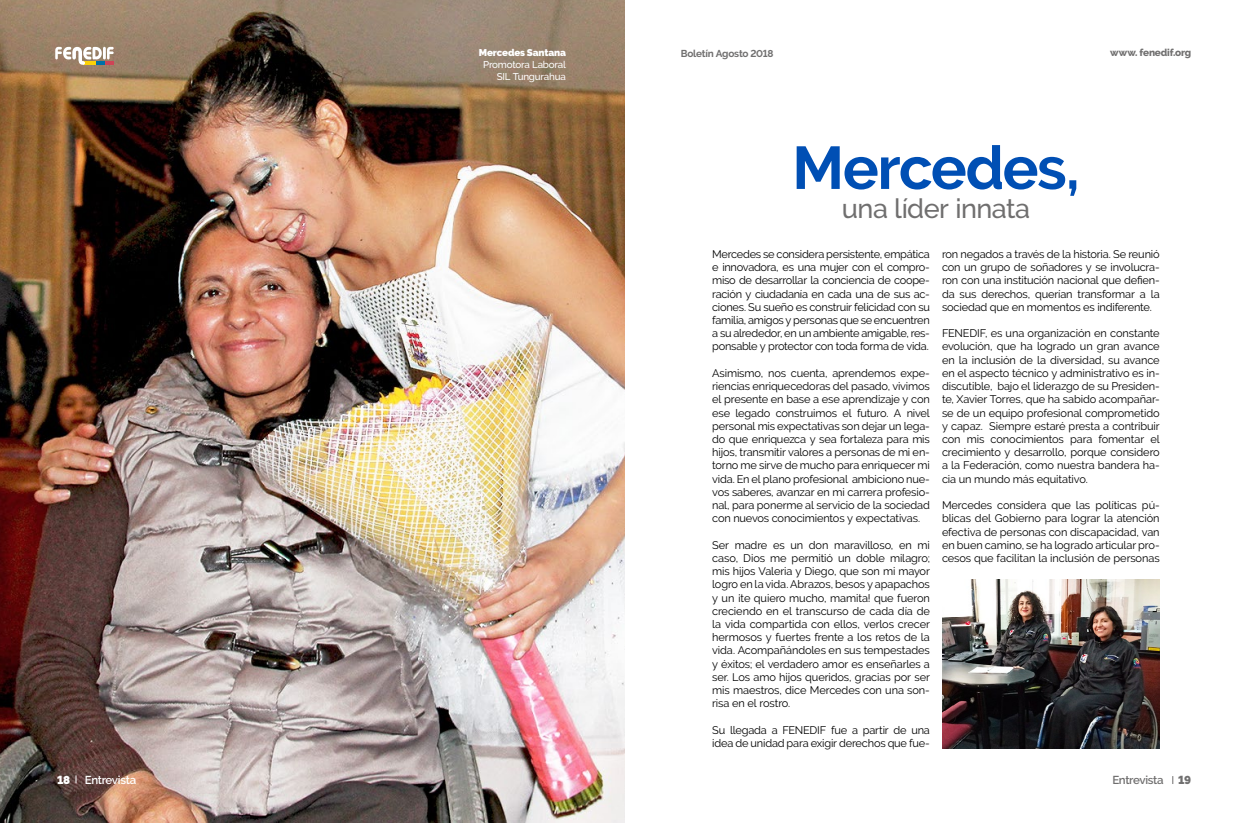
<style>
.page{position:relative;width:1248px;height:823px;background:#fff}
.page>*{position:absolute;margin:0;border:0;box-sizing:border-box;transform-origin:0 0}
.t1{font:700 60px "Raleway";letter-spacing:-.025em;color:#004fb4}
.t2{font:500 27px "Raleway";letter-spacing:-.02em;color:#706f6f}
.t3{font:600 11.5px "Raleway";letter-spacing:-.03em;color:#706f6f}
.t4{font:600 11.5px "Raleway";letter-spacing:-.03em;color:#fff}
.t5{font:900 11.5px "Raleway";color:#706f6f}
.t6{font:900 11.5px "Raleway";color:#fff}
.t7{font:11px/13.2px "Raleway";letter-spacing:-.015em;color:#000;text-align:justify}
.t8{font:700 10px "Raleway";letter-spacing:-.025em;color:#706f6f}
.t9{font:800 10px "Raleway";letter-spacing:-.015em;color:#706f6f}
.t10{font:500 9.8px/12px "Raleway";letter-spacing:-.02em;color:#fff;text-align:right}
.t11{font:900 9.8px "Raleway";letter-spacing:-.015em;color:#fff}
</style>
<div class="page">
<img style="left:0;top:0;width:624px;height:822px">
<svg style="left:55px;top:47px;width:59px;height:18px"></svg>
<img style="left:942px;top:579px;width:217px;height:169px">
<p class="t6" style="left:57px;top:772px;width:14px">18</p>
<p class="t4" style="left:85px;top:772px;width:53px">Entrevista</p>
<p class="t11" style="left:479px;top:47px;width:88px">Mercedes Santana</p>
<p class="t10" style="left:483px;top:59px;width:84px">Promotora Laboral<br>SIL Tungurahua</p>
<p class="t8" style="left:680px;top:47px;width:94px">Boletín Agosto 2018</p>
<p class="t9" style="left:1110px;top:47px;width:82px">www. fenedif.org</p>
<h1 class="t1" style="left:792px;top:133px;width:289px">Mercedes,</h1>
<h2 class="t2" style="left:841px;top:193px;width:190px">una líder innata</h2>
<p class="t7" style="left:941px;top:247px;width:219px">ron negados a través de la historia. Se reunió con un grupo de soñadores y se involucra&shy;ron con una institución nacional que defien&shy;da sus derechos, querían transformar a la sociedad que en momentos es indiferente.</p>
<p class="t7" style="left:941px;top:326px;width:219px">FENEDIF, es una organización en constante evolución, que ha logrado un gran avance en la inclusión de la diversidad, su avance en el aspecto técnico y administrativo es in&shy;discutible, bajo el liderazgo de su Presiden&shy;te, Xavier Torres, que ha sabido acompañar&shy;se de un equipo profesional comprometido y capaz. Siempre estaré presta a contribuir con mis conocimientos para fomentar el crecimiento y desarrollo, porque considero a la Federación, como nuestra bandera ha&shy;cia un mundo más equitativo.</p>
<p class="t7" style="left:941px;top:498px;width:219px">Mercedes considera que las políticas pú&shy;blicas del Gobierno para lograr la atención efectiva de personas con discapacidad, van en buen camino, se ha logrado articular pro&shy;cesos que facilitan la inclusión de personas</p>
<p class="t7" style="left:712px;top:247px;width:219px">Mercedes se considera persistente, empática e innovadora, es una mujer con el compro&shy;miso de desarrollar la conciencia de coope&shy;ración y ciudadanía en cada una de sus ac&shy;ciones. Su sueño es construir felicidad con su familia, amigos y personas que se encuentren a su alrededor, en un ambiente amigable, res&shy;ponsable y protector con toda forma de vida.</p>
<p class="t7" style="left:712px;top:366px;width:219px">Asimismo, nos cuenta, aprendemos expe&shy;riencias enriquecedoras del pasado, vivimos el presente en base a ese aprendizaje y con ese legado construimos el futuro. A nivel personal mis expectativas son dejar un lega&shy;do que enriquezca y sea fortaleza para mis hijos, transmitir valores a personas de mi en&shy;torno me sirve de mucho para enriquecer mi vida. En el plano profesional ambiciono nue&shy;vos saberes, avanzar en mi carrera profesio&shy;nal, para ponerme al servicio de la sociedad con nuevos conocimientos y expectativas.</p>
<p class="t7" style="left:712px;top:538px;width:219px">Ser madre es un don maravilloso, en mi caso, Dios me permitió un doble milagro; mis hijos Valeria y Diego, que son mi mayor logro en la vida. Abrazos, besos y apapachos y un ¡te quiero mucho, mamita! que fueron creciendo en el transcurso de cada día de la vida compartida con ellos, verlos crecer hermosos y fuertes frente a los retos de la vida. Acompañándoles en sus tempestades y éxitos; el verdadero amor es enseñarles a ser. Los amo hijos queridos, gracias por ser mis maestros, dice Mercedes con una son&shy;risa en el rostro.</p>
<p class="t7" style="left:712px;top:722px;width:219px">Su llegada a FENEDIF fue a partir de una idea de unidad para exigir derechos que fue-</p>
<p class="t3" style="left:1112px;top:772px;width:53px">Entrevista</p>
<p class="t5" style="left:1178px;top:772px;width:14px">19</p>
</div>
